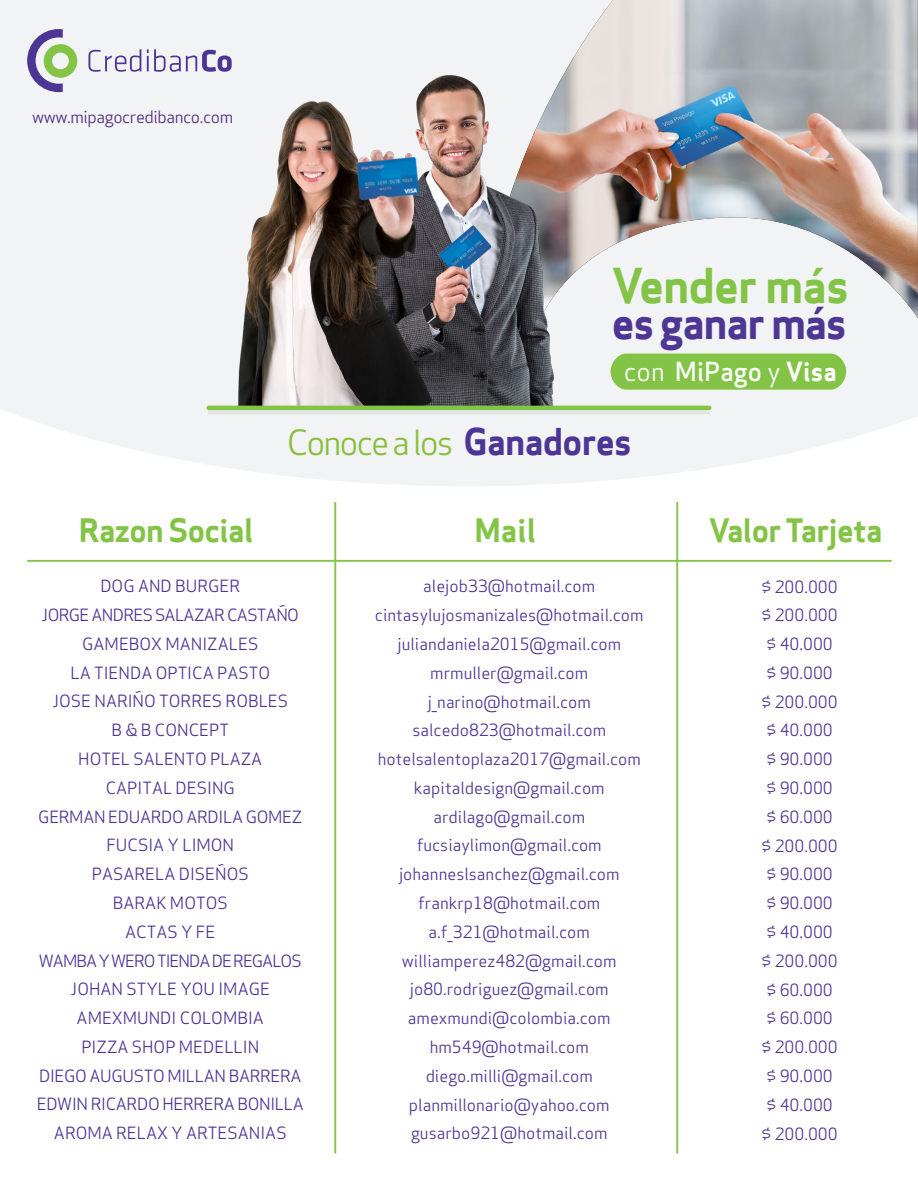
<style>
.page{position:relative;width:918px;height:1188px;background:#fff}
.page>*{position:absolute;margin:0;border:0;box-sizing:border-box;transform-origin:0 0}
.t1{font:46.95px "Apex Sans Bold T";letter-spacing:-.02em;color:#83c447}
.t2{font:43.05px "Apex Sans Bold T";letter-spacing:-.03em;color:#4e3695}
.t3{font:34.05px "Apex Sans Book T";letter-spacing:-.06em;color:#89be3f}
.t4{font:31.65px "Apex Sans Bold T";letter-spacing:-.02em;color:#83c447}
.t5{font:25.8px "Apex Sans Medium T";color:#fff}
.t6{font:16.65px "Apex Sans Book T";letter-spacing:-.025em;color:#532f83}
.t7{font:16.5px/28.8px "Apex Sans Book T";color:#4d3595;text-align:center}
.s1{font-family:"Apex Sans Book T"}
.s2{font-family:"Apex Sans Bold T"}
.s3{font-family:"Apex Sans Bold T";font-size:36.15px;color:#4d3595}
</style>
<div class="page">
<hr style="left:27px;top:560px;width:865px;height:2px;background:#83c447">
<hr style="left:334px;top:502px;width:2px;height:652px;background:#83c447">
<hr style="left:676px;top:502px;width:2px;height:652px;background:#83c447">
<svg style="left:0;top:0;width:918px;height:486px;fill:#f2f3f4"></svg>
<svg style="left:88px;top:49px;width:53px;height:23px"></svg>
<svg style="left:147px;top:49px;width:85px;height:23px"></svg>
<svg style="left:27px;top:29px;width:50px;height:63px"></svg>
<img style="left:477px;top:0;width:441px;height:408px">
<div style="left:744px;top:354px;width:102px;height:36px;background:#83c447"></div>
<img style="left:432px;top:72px;width:312px;height:354px">
<img style="left:209px;top:72px;width:223px;height:357px">
<svg style="left:209px;top:402px;width:500px;height:11px"></svg>
<hr style="left:209px;top:406px;width:500px;height:4px;background:#83c447">
<p class="t6" style="left:32px;top:106px;width:203px">www.mipagocredibanco.com</p>
<h1 class="t1" style="left:612px;top:255px;width:239px">Vender más</h1>
<h2 class="t2" style="left:612px;top:295px;width:236px">es ganar más</h2>
<h3 class="t5" style="left:624px;top:355px;width:214px"><span class="s1">con</span> MiPago <span class="s1">y</span> <span class="s2">Visa</span></h3>
<h3 class="t3" style="left:287px;top:420px;width:347px">Conoce a los <span class="s3">Ganadores</span></h3>
<h3 class="t4" style="left:79px;top:509px;width:176px">Razon Social</h3>
<h3 class="t4" style="left:474px;top:509px;width:63px">Mail</h3>
<h3 class="t4" style="left:709px;top:509px;width:175px">Valor Tarjeta</h3>
<p class="t7" style="left:37px;top:572px;width:269px">DOG AND BURGER<br>JORGE ANDRES SALAZAR CASTAÑO<br>GAMEBOX MANIZALES<br>LA TIENDA OPTICA PASTO<br>JOSE NARIÑO TORRES ROBLES<br>B &amp; B CONCEPT<br>HOTEL SALENTO PLAZA<br>CAPITAL DESING<br>GERMAN EDUARDO ARDILA GOMEZ<br>FUCSIA Y LIMON<br>PASARELA DISEÑOS<br>BARAK MOTOS<br>ACTAS Y FE<br>WAMBA Y WERO TIENDA DE REGALOS<br>JOHAN STYLE YOU IMAGE<br>AMEXMUNDI COLOMBIA<br>PIZZA SHOP MEDELLIN<br>DIEGO AUGUSTO MILLAN BARRERA<br>EDWIN RICARDO HERRERA BONILLA<br>AROMA RELAX Y ARTESANIAS</p>
<p class="t7" style="left:375px;top:572px;width:270px">alejob33@hotmail.com cintasylujosmanizales@hotmail.com juliandaniela2015@gmail.com mrmuller@gmail.com j_narino@hotmail.com salcedo823@hotmail.com hotelsalentoplaza2017@gmail.com kapitaldesign@gmail.com ardilago@gmail.com fucsiaylimon@gmail.com johanneslsanchez@gmail.com frankrp18@hotmail.com a.f_321@hotmail.com williamperez482@gmail.com jo80.rodriguez@gmail.com amexmundi@colombia.com hm549@hotmail.com diego.milli@gmail.com planmillonario@yahoo.com gusarbo921@hotmail.com</p>
<p class="t7" style="left:762px;top:572px;width:78px;text-align:left">$ 200.000 $ 200.000 $ 40.000 $ 90.000 $ 200.000 $ 40.000 $ 90.000 $ 90.000 $ 60.000 $ 200.000 $ 90.000 $ 90.000 $ 40.000 $ 200.000 $ 60.000 $ 60.000 $ 200.000 $ 90.000 $ 40.000 $ 200.000</p>
</div>
